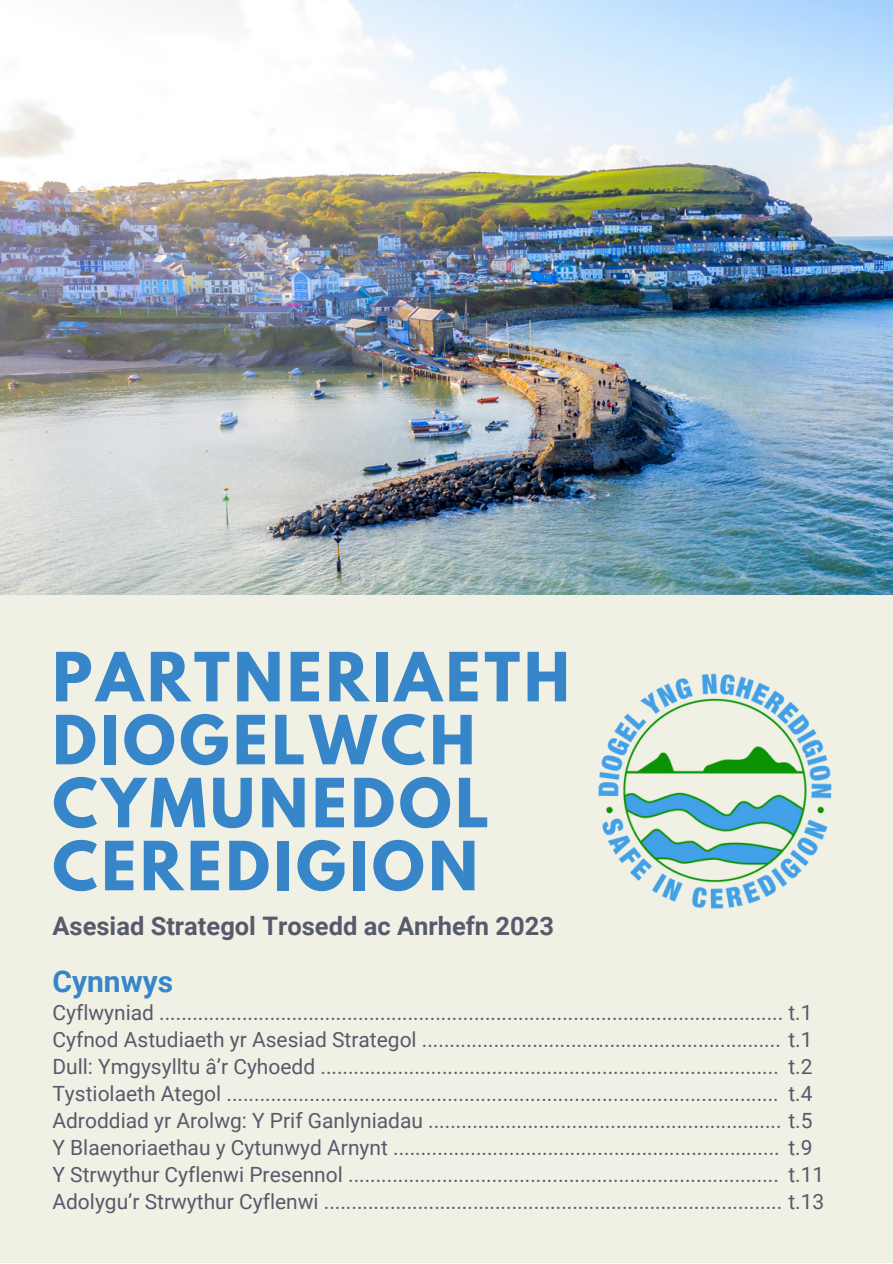
<style>
.page{position:relative;width:893px;height:1264px;background:#fff}
.page>*{position:absolute;margin:0;border:0;box-sizing:border-box;transform-origin:0 0}
.t1{font:700 60px/63px "League Spartan";letter-spacing:.065em;color:#3686c9}
.t2{font:700 30px "Roboto";color:#3686c9}
.t3{font:700 25.5px "Roboto";color:#575a6c}
.t4{font:21px "Roboto";color:#575a6c}
</style>
<div class="page">
<div style="left:0;top:0;width:892px;height:1262px;background:#f0f1e4"></div>
<img style="left:0;top:0;width:892px;height:595px">
<img style="left:598px;top:673px;width:234px;height:236px">
<p class="t1" style="left:52px;top:653px;width:518px">PARTNERIAETH<br>DIOGELWCH<br>CYMUNEDOL<br>CEREDIGION</p>
<p class="t3" style="left:52px;top:911px;width:503px">Asesiad Strategol Trosedd ac Anrhefn 2023</p>
<p class="t2" style="left:52px;top:964px;width:122px">Cynnwys</p>
<p class="t4" style="left:52px;top:1000px;width:761px">Cyflwyniad ................................................................................................................. t.1</p>
<p class="t4" style="left:52px;top:1027px;width:761px">Cyfnod Astudiaeth yr Asesiad Strategol ................................................................. t.1</p>
<p class="t4" style="left:52px;top:1054px;width:727px">Dull: Ymgysylltu â’r Cyhoedd ...................................................................................</p>
<p class="t4" style="left:52px;top:1081px;width:727px">Tystiolaeth Ategol ....................................................................................................</p>
<p class="t4" style="left:52px;top:1108px;width:761px">Adroddiad yr Arolwg: Y Prif Ganlyniadau ................................................................ t.5</p>
<p class="t4" style="left:52px;top:1135px;width:761px">Y Blaenoriaethau y Cytunwyd Arnynt ...................................................................... t.9</p>
<p class="t4" style="left:52px;top:1162px;width:727px">Y Strwythur Cyflenwi Presennol ..............................................................................</p>
<p class="t4" style="left:52px;top:1189px;width:773px">Adolygu’r Strwythur Cyflenwi ................................................................................... t.13</p>
<p class="t4" style="left:788px;top:1054px;width:26px">t.2</p>
<p class="t4" style="left:788px;top:1081px;width:26px">t.4</p>
<p class="t4" style="left:788px;top:1162px;width:37px">t.11</p>
</div>
